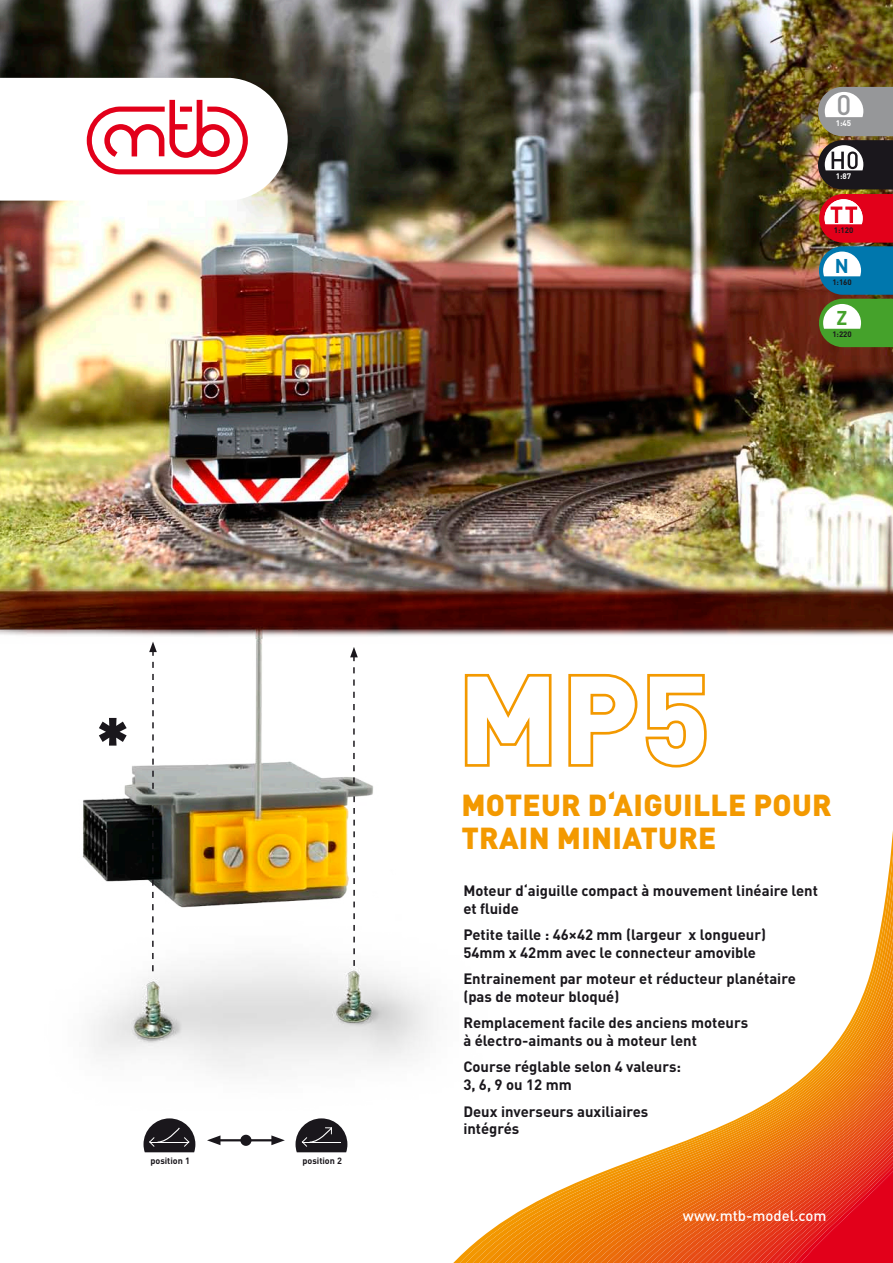
<style>
.page{position:relative;width:893px;height:1263px;background:#fff}
.page>*{position:absolute;margin:0;border:0;box-sizing:border-box;transform-origin:0 0}
.t1{font:900 67.5px "DIN Pro";color:#1a171c}
.t2{font:900 30px/33px "DIN Pro";letter-spacing:.01em;color:#f39900}
.t3{font:500 27.9px "DIN Pro";color:#969799}
.t4{font:700 19.8px "DIN Pro";color:#0077ad}
.t5{font:700 19.8px "DIN Pro";color:#45a22b}
.t6{font:700 14.85px/17.9px "DIN Pro";color:#1a171c}
.t7{font:500 14.85px "DIN Pro";color:#fff}
.t8{font:700 9px "DIN Pro";color:#1a171c}
.t9{font:700 7.95px "DIN Pro";color:#fff}
.t10{font:700 7.95px "DIN Pro";color:#1a171c}
.t11{font:700 7.8px "DIN Pro";color:#1a171c}
</style>
<div class="page">
<img style="left:0;top:0;width:893px;height:1153px">
<svg style="left:463px;top:673px;width:90px;height:35px"></svg>
<svg style="left:567px;top:673px;width:134px;height:20px"></svg>
<svg style="left:0;top:78px;width:288px;height:123px"></svg>
<svg style="left:152px;top:806px;width:2px;height:165px"></svg>
<svg style="left:353px;top:796px;width:2px;height:170px"></svg>
<svg style="left:149px;top:642px;width:8px;height:147px"></svg>
<svg style="left:350px;top:647px;width:8px;height:136px"></svg>
<img style="left:818px;top:87px;width:75px;height:260px">
<svg style="left:545px;top:695px;width:7px;height:568px"></svg>
<svg style="left:558px;top:694px;width:7px;height:569px"></svg>
<svg style="left:571px;top:692px;width:7px;height:571px"></svg>
<svg style="left:584px;top:690px;width:7px;height:573px"></svg>
<svg style="left:597px;top:688px;width:7px;height:575px"></svg>
<svg style="left:604px;top:687px;width:6px;height:576px"></svg>
<svg style="left:610px;top:686px;width:7px;height:577px"></svg>
<svg style="left:617px;top:685px;width:6px;height:578px"></svg>
<svg style="left:623px;top:684px;width:7px;height:579px"></svg>
<svg style="left:630px;top:683px;width:6px;height:580px"></svg>
<svg style="left:636px;top:682px;width:7px;height:581px"></svg>
<svg style="left:643px;top:681px;width:6px;height:582px"></svg>
<svg style="left:649px;top:680px;width:7px;height:583px"></svg>
<svg style="left:656px;top:680px;width:6px;height:583px"></svg>
<svg style="left:662px;top:679px;width:7px;height:584px"></svg>
<svg style="left:669px;top:678px;width:6px;height:585px"></svg>
<svg style="left:675px;top:677px;width:6px;height:586px"></svg>
<svg style="left:681px;top:676px;width:7px;height:587px"></svg>
<svg style="left:688px;top:675px;width:6px;height:588px"></svg>
<svg style="left:694px;top:674px;width:7px;height:589px"></svg>
<svg style="left:701px;top:673px;width:6px;height:590px"></svg>
<svg style="left:707px;top:672px;width:7px;height:591px"></svg>
<svg style="left:714px;top:671px;width:6px;height:592px"></svg>
<svg style="left:720px;top:670px;width:7px;height:593px"></svg>
<svg style="left:727px;top:669px;width:6px;height:594px"></svg>
<svg style="left:733px;top:668px;width:7px;height:595px"></svg>
<svg style="left:740px;top:667px;width:153px;height:596px"></svg>
<div style="left:240px;top:1135px;width:11px;height:11px;background:#1a171c;border-radius:50%"></div>
<hr style="left:216px;top:1139px;width:60px;height:2px;background:#1a171c">
<svg style="left:271px;top:1135px;width:14px;height:10px"></svg>
<svg style="left:207px;top:1135px;width:13px;height:10px"></svg>
<svg style="left:144px;top:1118px;width:51px;height:34px"></svg>
<svg style="left:296px;top:1118px;width:51px;height:34px"></svg>
<h3 class="t3" style="left:836px;top:86px;width:16px">0</h3>
<p class="t9" style="left:836px;top:118px;width:17px">1:45</p>
<p class="t9" style="left:836px;top:171px;width:17px">1:87</p>
<p class="t10" style="left:834px;top:224px;width:21px">1:120</p>
<h3 class="t4" style="left:835px;top:252px;width:16px">N</h3>
<p class="t11" style="left:832px;top:277px;width:21px">1:160</p>
<h3 class="t5" style="left:837px;top:305px;width:12px">Z</h3>
<p class="t11" style="left:832px;top:329px;width:21px">1:220</p>
<h1 class="t1" style="left:96px;top:696px;width:36px">*</h1>
<p class="t8" style="left:150px;top:1154px;width:41px">position 1</p>
<p class="t8" style="left:302px;top:1154px;width:41px">position 2</p>
<h2 class="t2" style="left:461px;top:787px;width:372px">MOTEUR D‘AIGUILLE POUR<br>TRAIN MINIATURE</h2>
<p class="t6" style="left:463px;top:881px;width:356px">Moteur d‘aiguille compact à mouvement linéaire lent et fluide</p>
<p class="t6" style="left:463px;top:925px;width:304px">Petite taille : 46×42 mm (largeur x longueur)<br>54mm x 42mm avec le connecteur amovible</p>
<p class="t6" style="left:463px;top:969px;width:334px">Entrainement par moteur et réducteur planétaire (pas de moteur bloqué)</p>
<p class="t6" style="left:463px;top:1013px;width:286px">Remplacement facile des anciens moteurs à électro-aimants ou à moteur lent</p>
<p class="t6" style="left:463px;top:1057px;width:219px">Course réglable selon 4 valeurs:<br>3, 6, 9 ou 12 mm</p>
<p class="t6" style="left:463px;top:1102px;width:186px">Deux inverseurs auxiliaires intégrés</p>
<p class="t7" style="left:683px;top:1205px;width:145px">www.mtb-model.com</p>
</div>
